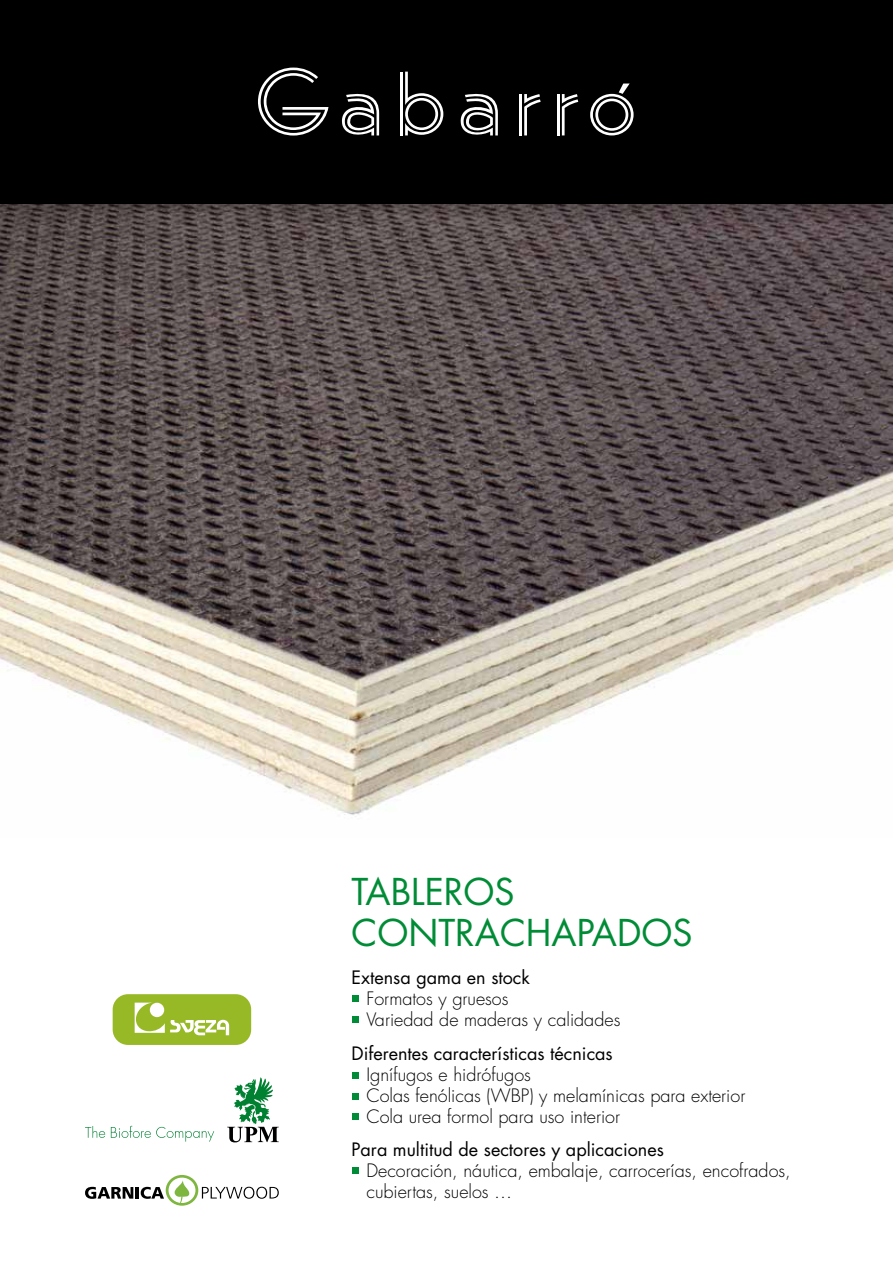
<style>
.page{position:relative;width:893px;height:1263px;background:#fff}
.page>*{position:absolute;margin:0;border:0;box-sizing:border-box;transform-origin:0 0}
.t1{font:36px/40.5px "Futura";color:#008c36}
.t2{font:300 18px/21px "Futura";color:#000}
.t3{font:18px "Futura";color:#000}
</style>
<div class="page">
<img style="left:0;top:230px;width:893px;height:585px">
<div style="left:353px;top:1016px;width:6px;height:7px;background:#008c36"></div>
<div style="left:353px;top:995px;width:6px;height:7px;background:#008c36"></div>
<svg style="left:353px;top:1114px;width:6px;height:6px"></svg>
<svg style="left:353px;top:1093px;width:6px;height:6px"></svg>
<div style="left:353px;top:1167px;width:6px;height:7px;background:#008c36"></div>
<svg style="left:353px;top:1072px;width:6px;height:6px"></svg>
<svg style="left:227px;top:1077px;width:52px;height:65px"></svg>
<svg style="left:85px;top:1126px;width:129px;height:16px"></svg>
<svg style="left:85px;top:1175px;width:194px;height:31px"></svg>
<div style="left:0;top:0;width:893px;height:230px;background:#000;opacity:.25"></div>
<div style="left:0;top:0;width:893px;height:203px;background:#000"></div>
<svg style="left:460px;top:93px;width:38px;height:43px"></svg>
<hr style="left:400px;top:72px;width:3px;height:63px;background:#fff">
<svg style="left:405px;top:72px;width:38px;height:63px"></svg>
<svg style="left:341px;top:93px;width:38px;height:43px"></svg>
<hr style="left:519px;top:94px;width:3px;height:41px;background:#fff">
<svg style="left:524px;top:94px;width:17px;height:41px"></svg>
<hr style="left:557px;top:94px;width:3px;height:41px;background:#fff">
<svg style="left:562px;top:94px;width:16px;height:41px"></svg>
<svg style="left:590px;top:84px;width:44px;height:51px"></svg>
<svg style="left:258px;top:68px;width:70px;height:68px"></svg>
<div style="left:113px;top:994px;width:138px;height:51px;background:#96b925;border-radius:15px"></div>
<svg style="left:134px;top:1003px;width:95px;height:32px"></svg>
<h1 class="t1" style="left:351px;top:871px;width:343px">TABLEROS<br>CONTRACHAPADOS</h1>
<p class="t3" style="left:351px;top:965px;width:180px">Extensa gama en stock</p>
<p class="t2" style="left:366px;top:988px;width:255px">Formatos y gruesos<br>Variedad de maderas y calidades</p>
<p class="t3" style="left:351px;top:1040px;width:263px">Diferentes características técnicas</p>
<p class="t2" style="left:366px;top:1064px;width:380px">Ignífugos e hidrófugos<br>Colas fenólicas (WBP) y melamínicas para exterior<br>Cola urea formol para uso interior</p>
<p class="t3" style="left:351px;top:1137px;width:314px">Para multitud de sectores y aplicaciones</p>
<p class="t2" style="left:366px;top:1160px;width:426px">Decoración, náutica, embalaje, carrocerías, encofrados, cubiertas, suelos …</p>
</div>
